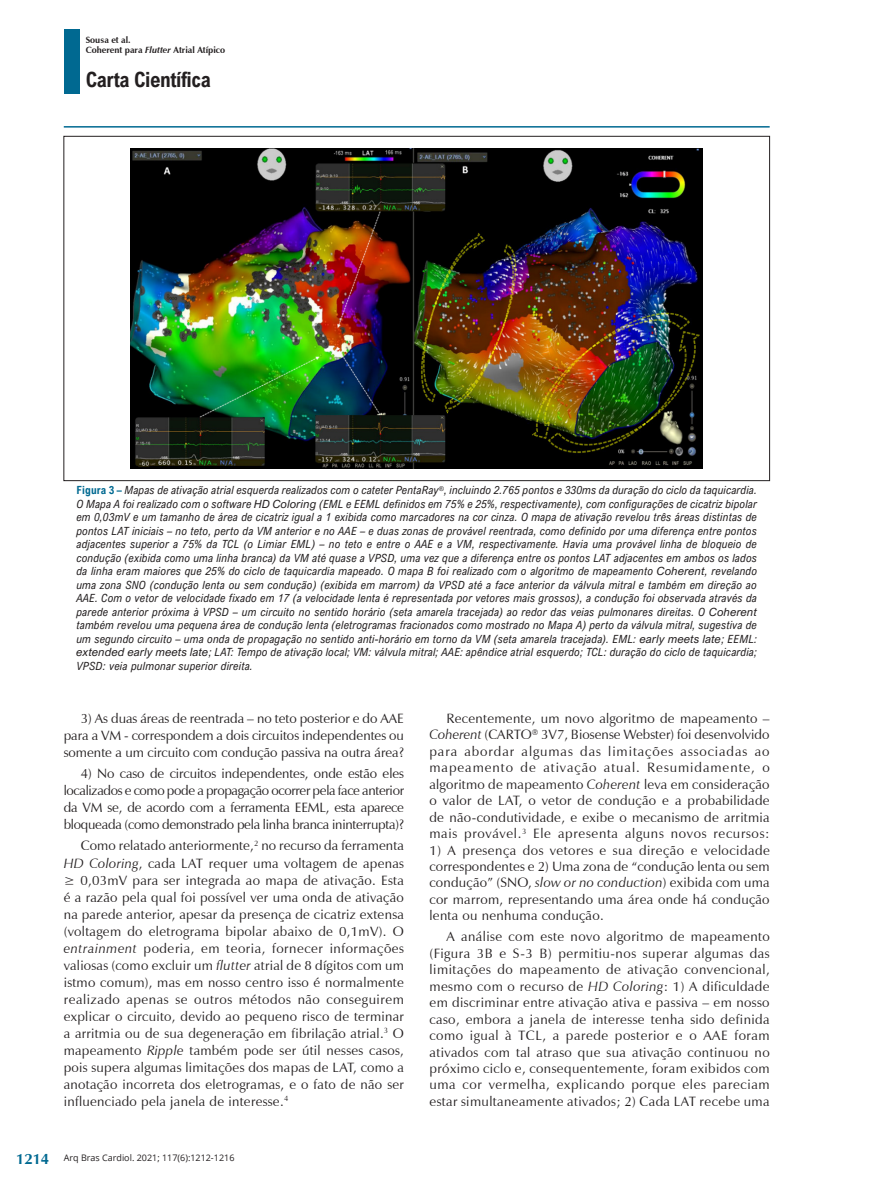
<style>
.page{position:relative;width:893px;height:1191px;background:#fff}
.page>*{position:absolute;margin:0;border:0;box-sizing:border-box;transform-origin:0 0}
.t1{font:700 21px "Arial Nova Cond";letter-spacing:-.02em;color:#231f20}
.t2{font:700 15px "Zapf Humanist 601 BT";color:#006991}
._01-TEXTO_BASICO{font:13.5px/16.5px "Zapf Humanist 601 BT";letter-spacing:.02em;color:#231f20;text-align:justify}
._06_-_LEGENDA_FIGURA{font:italic 11.25px/13.5px "Arial Nova Cond";letter-spacing:.02em;color:#231f20;text-align:justify}
.t3{font:700 9px/10.8px "Zapf Humanist 601 BT";color:#231f20}
.t4{font:9px "Open Sans";color:#231f20}
.s1{font-style:italic}
.s2{font-weight:700;font-style:normal;color:#006991}
.s3{font-family:"Arial Nova"}
</style>
<div class="page">
<hr style="left:64px;top:126px;width:706px;height:2px;background:#006991">
<div style="left:64px;top:29px;width:16px;height:65px;background:#006991"></div>
<img style="left:130px;top:149px;width:573px;height:319px">
<p class="t3" style="left:86px;top:34px;width:141px">Sousa et al.<br>Coherent para <span class="s1">Flutter</span> Atrial Atípico</p>
<h1 class="t1" style="left:86px;top:67px;width:127px">Carta Científica</h1>
<p class="_06_-_LEGENDA_FIGURA" style="left:76px;top:483px;width:682px"><span class="s2">Figura 3 –</span> Mapas de ativação atrial esquerda realizados com o cateter PentaRay<sup>®</sup>, incluindo 2.765 pontos e 330ms da duração do ciclo da taquicardia.<br>O Mapa A foi realizado com o software <span class="s3">HD Coloring</span> (EML e EEML definidos em 75% e 25%, respectivamente), com configurações de cicatriz bipolar em 0,03mV e um tamanho de área de cicatriz igual a 1 exibida como marcadores na cor cinza. O mapa de ativação revelou três áreas distintas de pontos LAT iniciais – no teto, perto da VM anterior e no AAE – e duas zonas de provável reentrada, como definido por uma diferença entre pontos adjacentes superior a 75% da TCL (o Limiar EML) – no teto e entre o AAE e a VM, respectivamente. Havia uma provável linha de bloqueio de condução (exibida como uma linha branca) da VM até quase a VPSD, uma vez que a diferença entre os pontos LAT adjacentes em ambos os lados da linha eram maiores que 25% do ciclo de taquicardia mapeado. O mapa B foi realizado com o algoritmo de mapeamento <span class="s3">Coherent</span>, revelando uma zona SNO (condução lenta ou sem condução) (exibida em marrom) da VPSD até a face anterior da válvula mitral e também em direção ao AAE. Com o vetor de velocidade fixado em 17 (a velocidade lenta é representada por vetores mais grossos), a condução foi observada através da parede anterior próxima à VPSD – um circuito no sentido horário (seta amarela tracejada) ao redor das veias pulmonares direitas. O <span class="s3">Coherent </span>também revelou uma pequena área de condução lenta (eletrogramas fracionados como mostrado no Mapa A) perto da válvula mitral, sugestiva de um segundo circuito – uma onda de propagação no sentido anti-horário em torno da VM (seta amarela tracejada). EML: <span class="s3">early meets late</span>; EEML: <span class="s3">extended early meets late</span>; LAT: Tempo de ativação local; VM: válvula mitral; AAE: apêndice atrial esquerdo; TCL: duração do ciclo de taquicardia; VPSD: veia pulmonar superior direita.</p>
<p class="_01-TEXTO_BASICO" style="left:64px;top:709px;width:342px;line-height:17px;text-indent:17px">3) As duas áreas de reentrada – no teto posterior e do AAE para a VM - correspondem a dois circuitos independentes ou somente a um circuito com condução passiva na outra área?</p>
<p class="_01-TEXTO_BASICO" style="left:64px;top:765px;width:342px;line-height:17px;text-indent:17px">4) No caso de circuitos independentes, onde estão eles localizados e como pode a propagação ocorrer pela face anterior da VM se, de acordo com a ferramenta EEML, esta aparece bloqueada (como demonstrado pela linha branca ininterrupta)?</p>
<p class="_01-TEXTO_BASICO" style="left:64px;top:837px;width:342px;line-height:17px;text-indent:17px">Como relatado anteriormente,<sup>2</sup> no recurso da ferramenta <span class="s1">HD Coloring</span>, cada LAT requer uma voltagem de apenas ≥ 0,03mV para ser integrada ao mapa de ativação. Esta é a razão pela qual foi possível ver uma onda de ativação na parede anterior, apesar da presença de cicatriz extensa (voltagem do eletrograma bipolar abaixo de 0,1mV). O <span class="s1">entrainment</span> poderia, em teoria, fornecer informações valiosas (como excluir um <span class="s1">flutter</span> atrial de 8 dígitos com um istmo comum), mas em nosso centro isso é normalmente realizado apenas se outros métodos não conseguirem explicar o circuito, devido ao pequeno risco de terminar a arritmia ou de sua degeneração em fibrilação atrial.<sup>3</sup> O mapeamento <span class="s1">Ripple</span> também pode ser útil nesses casos, pois supera algumas limitações dos mapas de LAT, como a anotação incorreta dos eletrogramas, e o fato de não ser influenciado pela janela de interesse.<sup>4</sup></p>
<p class="_01-TEXTO_BASICO" style="left:429px;top:710px;width:342px;text-indent:17px">Recentemente, um novo algoritmo de mapeamento – <span class="s1">Coherent</span> (CARTO<sup>®</sup> 3V7, Biosense Webster) foi desenvolvido para abordar algumas das limitações associadas ao mapeamento de ativação atual. Resumidamente, o algoritmo de mapeamento <span class="s1">Coherent</span> leva em consideração o valor de LAT, o vetor de condução e a probabilidade de não-condutividade, e exibe o mecanismo de arritmia mais provável.<sup>3</sup> Ele apresenta alguns novos recursos:</p>
<p class="_01-TEXTO_BASICO" style="left:429px;top:841px;width:342px">1) A presença dos vetores e sua direção e velocidade correspondentes e 2) Uma zona de “condução lenta ou sem condução” (SNO, <span class="s1">slow or no conduction</span>) exibida com uma cor marrom, representando uma área onde há condução lenta ou nenhuma condução.</p>
<p class="_01-TEXTO_BASICO" style="left:429px;top:928px;width:342px;text-indent:17px">A análise com este novo algoritmo de mapeamento (Figura 3B e S-3 B) permitiu-nos superar algumas das limitações do mapeamento de ativação convencional, mesmo com o recurso de <span class="s1">HD Coloring</span>: 1) A dificuldade em discriminar entre ativação ativa e passiva – em nosso caso, embora a janela de interesse tenha sido definida como igual à TCL, a parede posterior e o AAE foram ativados com tal atraso que sua ativação continuou no próximo ciclo e, consequentemente, foram exibidos com uma cor vermelha, explicando porque eles pareciam estar simultaneamente ativados; 2) Cada LAT recebe uma</p>
<p class="t2" style="left:16px;top:1149px;width:34px">1214</p>
<p class="t4" style="left:64px;top:1152px;width:172px">Arq Bras Cardiol. 2021; 117(6):1212-1216</p>
</div>
